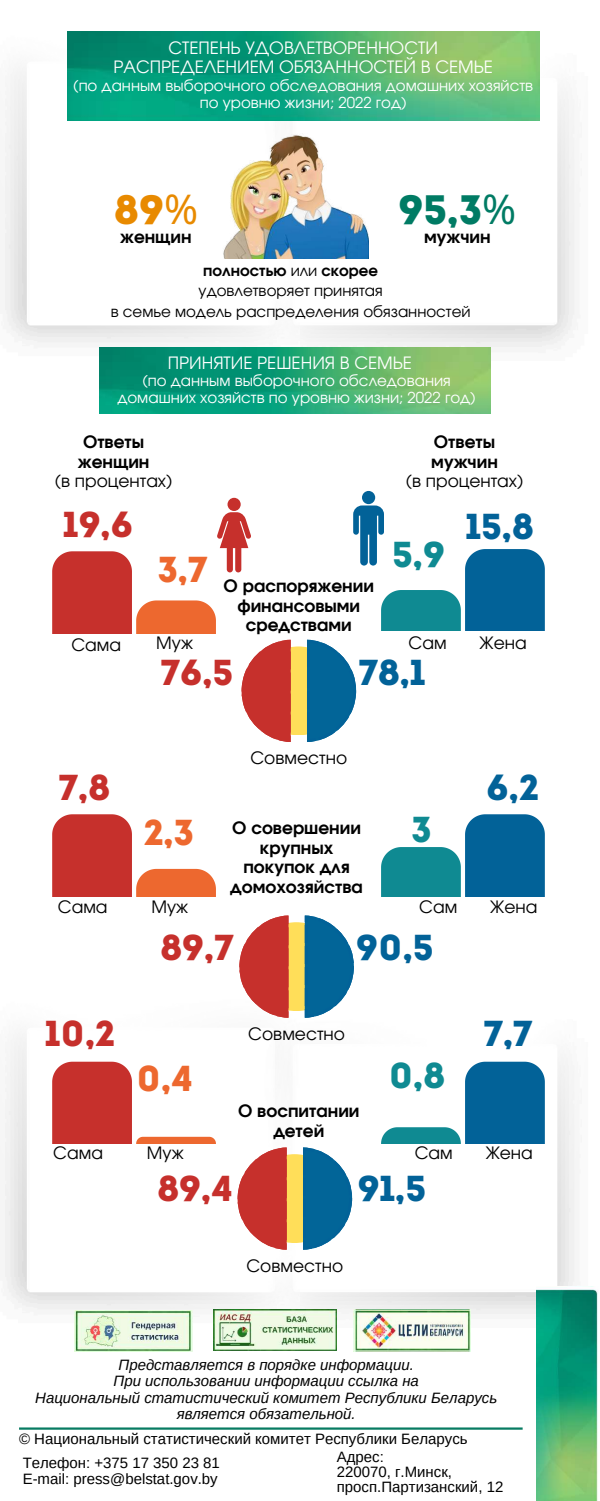
<style>
.page{position:relative;width:600px;height:1501px;background:#fff}
.page>*{position:absolute;margin:0;border:0;box-sizing:border-box;transform-origin:0 0}
.t1{font:41px "Intro";color:#007b64}
.t2{font:41px "Intro";color:#e88a00}
.t3{font:36px "Intro";color:#c6302c}
.t4{font:36px "Intro";color:#026298}
.t5{font:36px "Intro";color:#ed682f}
.t6{font:36px "Intro";color:#0f8a92}
.t7{font:700 17px/19.5px "Evolventa";color:#000;text-align:center}
.t8{font:17px "Evolventa";color:#000}
.t9{font:17px/19.5px "Evolventa";color:#fff;text-align:center}
.t10{font:15px/15px "Arimo";color:#000}
.t11{font:15px/17.2px "Evolventa";color:#fff;text-align:center}
.t12{font:italic 15px/16.5px "Arimo";color:#000;text-align:center}
.t13{font:15px/20.2px "Evolventa";color:#000;text-align:center}
.s1{font-family:"Noto Sans"}
.s2{font-weight:700}
</style>
<div class="page">
<img style="left:299px;top:53px;width:276px;height:294px">
<img style="left:5px;top:68px;width:294px;height:293px">
<img style="left:67px;top:31px;width:472px;height:89px">
<img style="left:223px;top:133px;width:145px;height:125px">
<img style="left:100px;top:347px;width:391px;height:66px">
<img style="left:299px;top:1057px;width:276px;height:279px">
<img style="left:5px;top:1009px;width:294px;height:301px">
<img style="left:536px;top:1286px;width:62px;height:214px">
<img style="left:213px;top:1309px;width:123px;height:40px">
<hr style="left:19px;top:1427px;width:504px;height:2px;background:#087b62">
<img style="left:353px;top:1309px;width:118px;height:42px">
<img style="left:74px;top:1310px;width:119px;height:40px">
<svg style="left:52px;top:814px;width:164px;height:82px"></svg>
<svg style="left:381px;top:814px;width:164px;height:82px"></svg>
<div style="left:228px;top:497px;width:13px;height:14px;background:#c6302c;border-radius:50%"></div>
<svg style="left:52px;top:512px;width:199px;height:121px"></svg>
<svg style="left:52px;top:1061px;width:164px;height:82px"></svg>
<svg style="left:381px;top:1061px;width:164px;height:82px"></svg>
<div style="left:362px;top:491px;width:13px;height:13px;background:#026298;border-radius:50%"></div>
<svg style="left:353px;top:505px;width:192px;height:126px"></svg>
<div style="left:254px;top:646px;width:89px;height:89px;background:#ffde59;border-radius:50%"></div>
<svg style="left:307px;top:639px;width:49px;height:103px"></svg>
<svg style="left:242px;top:639px;width:49px;height:102px"></svg>
<div style="left:252px;top:922px;width:89px;height:88px;background:#ffde59;border-radius:50%"></div>
<svg style="left:305px;top:915px;width:49px;height:102px"></svg>
<svg style="left:239px;top:915px;width:49px;height:102px"></svg>
<div style="left:250px;top:1153px;width:89px;height:89px;background:#ffde59;border-radius:50%"></div>
<svg style="left:303px;top:1147px;width:49px;height:102px"></svg>
<svg style="left:238px;top:1147px;width:49px;height:102px"></svg>
<p class="t9" style="left:113px;top:39px;width:381px">СТЕПЕНЬ УДОВЛЕТВОРЕННОСТИ<br>РАСПРЕДЕЛЕНИЕМ ОБЯЗАННОСТЕЙ В СЕМЬЕ</p>
<p class="t11" style="left:73px;top:78px;width:462px">(по данным выборочного обследования домашних хозяйств по уровню жизни; 2022 год)</p>
<h1 class="t2" style="left:114px;top:193px;width:85px">89<span class="s1">%</span></h1>
<h1 class="t1" style="left:398px;top:193px;width:119px">95,3<span class="s1">%</span></h1>
<p class="t7" style="left:120px;top:228px;width:73px">женщин</p>
<p class="t7" style="left:424px;top:228px;width:68px">мужчин</p>
<p class="t13" style="left:111px;top:261px;width:361px"><span class="s2">полностью</span> или <span class="s2">скорее<br></span>удовлетворяет принятая<br>в семье модель распределения обязанностей</p>
<p class="t9" style="left:168px;top:354px;width:246px">ПРИНЯТИЕ РЕШЕНИЯ В СЕМЬЕ</p>
<p class="t11" style="left:117px;top:372px;width:360px">(по данным выборочного обследования домашних хозяйств по уровню жизни; 2022 год)</p>
<p class="t7" style="left:78px;top:433px;width:73px">Ответы женщин</p>
<p class="t8" style="left:55px;top:473px;width:119px">(в процентах)</p>
<p class="t7" style="left:431px;top:433px;width:68px;text-align:left">Ответы мужчин</p>
<p class="t8" style="left:406px;top:473px;width:119px">(в процентах)</p>
<h2 class="t3" style="left:63px;top:510px;width:71px">19,6</h2>
<h2 class="t4" style="left:466px;top:512px;width:70px">15,8</h2>
<h2 class="t6" style="left:392px;top:539px;width:54px">5,9</h2>
<h2 class="t5" style="left:157px;top:555px;width:52px">3,7</h2>
<p class="t7" style="left:224px;top:577px;width:152px">О распоряжении финансовыми средствами</p>
<p class="t8" style="left:71px;top:637px;width:51px">Сама</p>
<p class="t8" style="left:156px;top:635px;width:38px">Муж</p>
<p class="t8" style="left:409px;top:635px;width:40px">Сам</p>
<p class="t8" style="left:480px;top:635px;width:49px">Жена</p>
<h2 class="t3" style="left:161px;top:657px;width:74px">76,5</h2>
<h2 class="t4" style="left:359px;top:657px;width:68px">78,1</h2>
<h2 class="t3" style="left:59px;top:773px;width:53px">7,8</h2>
<h2 class="t5" style="left:144px;top:817px;width:52px">2,3</h2>
<p class="t8" style="left:250px;top:750px;width:98px">Cовместно</p>
<p class="t7" style="left:230px;top:819px;width:134px">О совершении крупных покупок для домохозяйства</p>
<h2 class="t6" style="left:411px;top:815px;width:22px">3</h2>
<h2 class="t4" style="left:487px;top:773px;width:54px">6,2</h2>
<p class="t8" style="left:58px;top:899px;width:51px">Сама</p>
<p class="t8" style="left:151px;top:899px;width:38px">Муж</p>
<p class="t8" style="left:419px;top:899px;width:40px">Сам</p>
<p class="t8" style="left:490px;top:899px;width:49px">Жена</p>
<h2 class="t3" style="left:45px;top:1018px;width:71px">10,2</h2>
<h2 class="t3" style="left:161px;top:932px;width:75px">89,7</h2>
<h2 class="t4" style="left:356px;top:932px;width:79px">90,5</h2>
<h2 class="t5" style="left:137px;top:1063px;width:57px">0,4</h2>
<p class="t8" style="left:248px;top:1026px;width:98px">Cовместно</p>
<p class="t7" style="left:238px;top:1102px;width:123px">О воспитании детей</p>
<h2 class="t6" style="left:389px;top:1061px;width:58px">0,8</h2>
<h2 class="t4" style="left:484px;top:1018px;width:50px">7,7</h2>
<p class="t8" style="left:53px;top:1145px;width:51px">Сама</p>
<p class="t8" style="left:147px;top:1145px;width:38px">Муж</p>
<p class="t8" style="left:415px;top:1145px;width:40px">Сам</p>
<p class="t8" style="left:486px;top:1145px;width:49px">Жена</p>
<h2 class="t3" style="left:158px;top:1173px;width:76px">89,4</h2>
<h2 class="t4" style="left:358px;top:1173px;width:70px">91,5</h2>
<p class="t8" style="left:246px;top:1257px;width:98px">Cовместно</p>
<p class="t12" style="left:35px;top:1355px;width:463px">Представляется в порядке информации.<br>При использовании информации ссылка на<br>Национальный статистический комитет Республики Беларусь является обязательной.</p>
<p class="t10" style="left:19px;top:1426px;width:450px;line-height:24.2px">© Национальный статистический комитет Республики Беларусь<br>Телефон: +375 17 350 23 81</p>
<p class="t10" style="left:23px;top:1471px;width:197px">E-mail: press@belstat.gov.by</p>
<p class="t10" style="left:337px;top:1448px;width:168px">Адрес:<br>220070, г.Минск, просп.Партизанский, 12</p>
</div>
